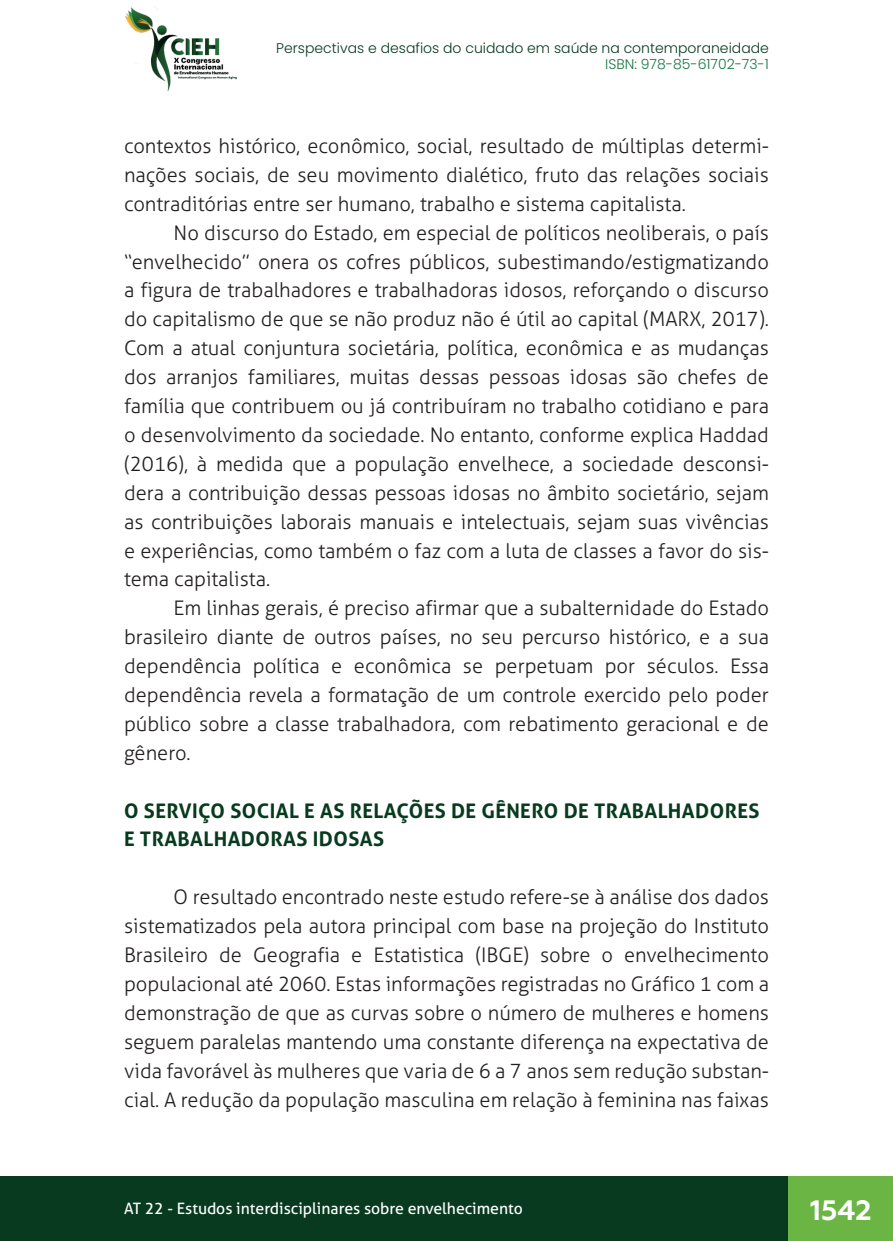
<style>
.page{position:relative;width:893px;height:1241px;background:#fff}
.page>*{position:absolute;margin:0;border:0;box-sizing:border-box;transform-origin:0 0}
.t1{font:700 28px "Geometria";color:#fff}
._8_CORPO{font:300 20.12px/28.9px "Aller";color:#231f20;text-align:justify}
._9_SUBTÍTULO_2{font:700 20.12px/28.9px "Aller";letter-spacing:.02em;color:#073a1e}
.t2{font:15.75px "Aller";color:#fff}
.t3{font:300 14px "Poppins";color:#073a1e}
.t4{font:300 14px "Poppins";color:#177541}
</style>
<div class="page">
<div style="left:0;top:1176px;width:893px;height:64px;background:#073a1e"></div>
<div style="left:789px;top:1176px;width:104px;height:64px;background:#6ab544"></div>
<img style="left:125px;top:6px;width:112px;height:86px">
<p class="t3" style="left:276px;top:39px;width:494px">Perspectivas e desafios do cuidado em saúde na contemporaneidade</p>
<p class="t4" style="left:605px;top:56px;width:165px">ISBN: 978-85-61702-73-1</p>
<p class="_8_CORPO" style="left:124px;top:131px;width:646px">contextos histórico, econômico, social, resultado de múltiplas determi&shy;nações sociais, de seu movimento dialético, fruto das relações sociais contraditórias entre ser humano, trabalho e sistema capitalista.</p>
<p class="_8_CORPO" style="left:124px;top:218px;width:646px;text-indent:50px">No discurso do Estado, em especial de políticos neoliberais, o país “envelhecido” onera os cofres públicos, subestimando/estigmatizando a figura de trabalhadores e trabalhadoras idosos, reforçando o discurso do capitalismo de que se não produz não é útil ao capital (MARX, 2017).<br>Com a atual conjuntura societária, política, econômica e as mudanças dos arranjos familiares, muitas dessas pessoas idosas são chefes de família que contribuem ou já contribuíram no trabalho cotidiano e para o desenvolvimento da sociedade. No entanto, conforme explica Haddad (2016), à medida que a população envelhece, a sociedade desconsi&shy;dera a contribuição dessas pessoas idosas no âmbito societário, sejam as contribuições laborais manuais e intelectuais, sejam suas vivências e experiências, como também o faz com a luta de classes a favor do sis&shy;tema capitalista.</p>
<p class="_8_CORPO" style="left:124px;top:593px;width:646px;text-indent:50px">Em linhas gerais, é preciso afirmar que a subalternidade do Estado brasileiro diante de outros países, no seu percurso histórico, e a sua dependência política e econômica se perpetuam por séculos. Essa dependência revela a formatação de um controle exercido pelo poder público sobre a classe trabalhadora, com rebatimento geracional e de gênero.</p>
<p class="_9_SUBTÍTULO_2" style="left:124px;top:795px;width:637px">O SERVIÇO SOCIAL E AS RELAÇÕES DE GÊNERO DE TRABALHADORES<br>E TRABALHADORAS IDOSAS</p>
<p class="_8_CORPO" style="left:124px;top:882px;width:646px;text-indent:50px">O resultado encontrado neste estudo refere-se à análise dos dados sistematizados pela autora principal com base na projeção do Instituto Brasileiro de Geografia e Estatistica (IBGE) sobre o envelhecimento populacional até 2060. Estas informações registradas no Gráfico 1 com a demonstração de que as curvas sobre o número de mulheres e homens seguem paralelas mantendo uma constante diferença na expectativa de vida favorável às mulheres que varia de 6 a 7 anos sem redução substan&shy;cial. A redução da população masculina em relação à feminina nas faixas</p>
<p class="t2" style="left:124px;top:1198px;width:400px">AT 22 - Estudos interdisciplinares sobre envelhecimento</p>
<h1 class="t1" style="left:810px;top:1192px;width:63px">1542</h1>
</div>
